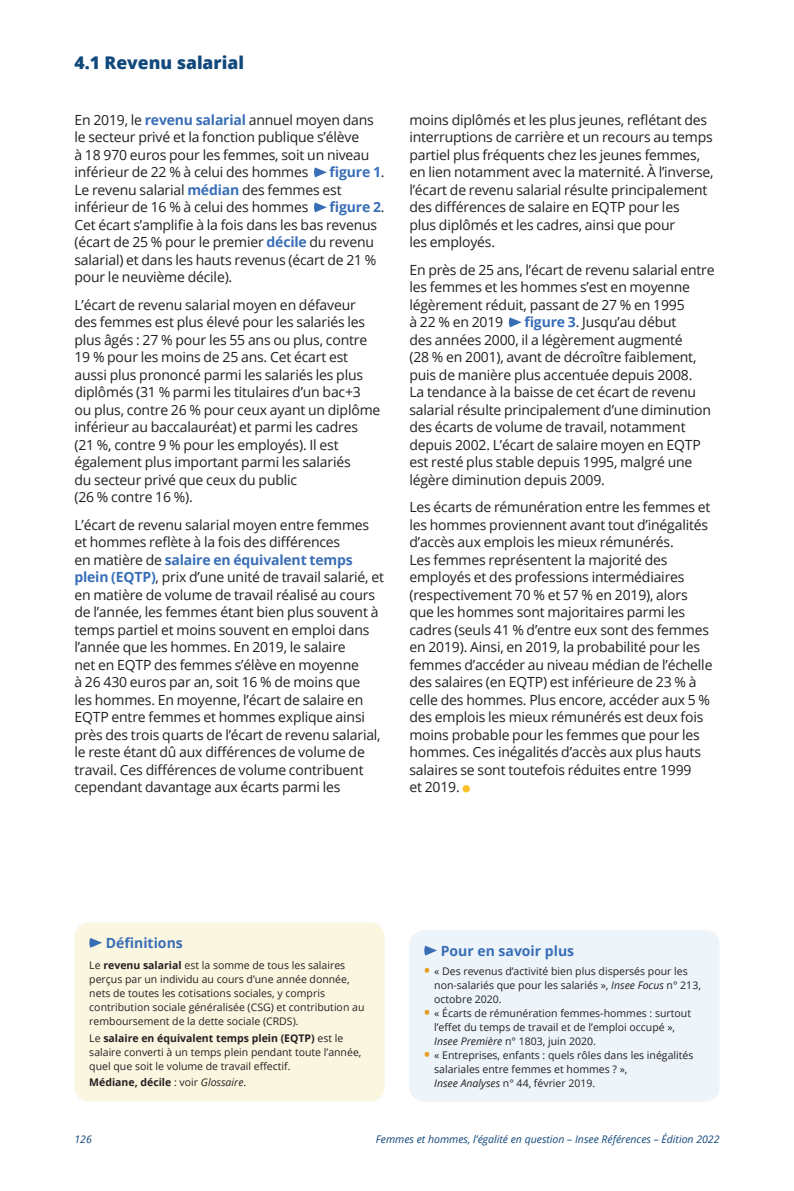
<style>
.page{position:relative;width:794px;height:1191px;background:#fff}
.page>*{position:absolute;margin:0;border:0;box-sizing:border-box;transform-origin:0 0}
.titre_x_x{font:800 17.5px "Open Sans";color:#11487b}
.texte_courant{font:14px/17.5px "Open Sans";letter-spacing:-.015em;color:#231f20}
.TK_PSP_titre{font:700 14px "Open Sans";color:#396eb7}
.TK_DEF_titre{font:700 14px "Open Sans";color:#396eb7}
.TK_DEF_corpus{font:10.5px/14px "Open Sans";color:#231f20}
.définitions_légendes{font:italic 10.5px "Open Sans";color:#11487b}
.TK_DEF_corpus-2{font:700 10.5px "Open Sans";color:#231f20}
.s1{font-weight:700;color:#396eb7}
.s2{font-weight:700}
.s3{font-weight:400}
.s4{font-weight:400;font-style:italic}
.s5{font-weight:700;font-size:15.75px;color:#e89d25}
.s6{font-style:italic}
</style>
<div class="page">
<svg style="left:314px;top:167px;width:13px;height:10px"></svg>
<svg style="left:314px;top:202px;width:13px;height:10px"></svg>
<svg style="left:508px;top:317px;width:14px;height:10px"></svg>
<div style="left:462px;top:785px;width:8px;height:7px;background:#fec128;border-radius:50%"></div>
<div style="left:74px;top:922px;width:310px;height:179px;background:#fbf6e0;border-radius:15px"></div>
<svg style="left:89px;top:938px;width:13px;height:9px"></svg>
<div style="left:409px;top:930px;width:310px;height:171px;background:#edf4fa;border-radius:15px"></div>
<svg style="left:424px;top:945px;width:13px;height:10px"></svg>
<p class="titre_x_x" style="left:74px;top:49px;width:171px">4.1 Revenu salarial</p>
<p class="texte_courant" style="left:74px;top:111px;width:301px">En 2019, le <span class="s1">revenu salarial</span> annuel moyen dans le secteur privé et la fonction publique s’élève<br>à 18 970 euros pour les femmes, soit un niveau inférieur de 22 % à celui des hommes</p>
<p class="texte_courant" style="left:74px;top:163px;width:312px;text-indent:255px"><span class="s1">figure 1</span>.<br>Le revenu salarial <span class="s1">médian</span> des femmes est inférieur de 16 % à celui des hommes</p>
<p class="texte_courant" style="left:74px;top:198px;width:312px;text-indent:255px"><span class="s1">figure 2</span>.<br>Cet écart s’amplifie à la fois dans les bas revenus (écart de 25 % pour le premier <span class="s1">décile</span> du revenu salarial) et dans les hauts revenus (écart de 21 % pour le neuvième décile).</p>
<p class="texte_courant" style="left:74px;top:296px;width:307px">L’écart de revenu salarial moyen en défaveur des femmes est plus élevé pour les salariés les plus âgés : 27 % pour les 55 ans ou plus, contre 19 % pour les moins de 25 ans. Cet écart est aussi plus prononcé parmi les salariés les plus diplômés (31 % parmi les titulaires d’un bac+3 ou plus, contre 26 % pour ceux ayant un diplôme inférieur au baccalauréat) et parmi les cadres (21 %, contre 9 % pour les employés). Il est également plus important parmi les salariés<br>du secteur privé que ceux du public<br>(26 % contre 16 %).</p>
<p class="texte_courant" style="left:74px;top:515px;width:311px">L’écart de revenu salarial moyen entre femmes et hommes reflète à la fois des différences<br>en matière de <span class="s1">salaire en équivalent temps plein (EQTP)</span>, prix d’une unité de travail salarié, et en matière de volume de travail réalisé au cours de l’année, les femmes étant bien plus souvent à temps partiel et moins souvent en emploi dans l’année que les hommes. En 2019, le salaire<br>net en EQTP des femmes s’élève en moyenne<br>à 26 430 euros par an, soit 16 % de moins que<br>les hommes. En moyenne, l’écart de salaire en EQTP entre femmes et hommes explique ainsi près des trois quarts de l’écart de revenu salarial, le reste étant dû aux différences de volume de travail. Ces différences de volume contribuent cependant davantage aux écarts parmi les</p>
<p class="texte_courant" style="left:409px;top:111px;width:306px">moins diplômés et les plus jeunes, reflétant des interruptions de carrière et un recours au temps partiel plus fréquents chez les jeunes femmes, en lien notamment avec la maternité. À l’inverse, l’écart de revenu salarial résulte principalement des différences de salaire en EQTP pour les<br>plus diplômés et les cadres, ainsi que pour<br>les employés.</p>
<p class="texte_courant" style="left:409px;top:261px;width:307px">En près de 25 ans, l’écart de revenu salarial entre les femmes et les hommes s’est en moyenne légèrement réduit, passant de 27 % en 1995<br>à 22 % en 2019</p>
<p class="texte_courant" style="left:409px;top:313px;width:303px;text-indent:115px"><span class="s1">figure 3</span>. Jusqu’au début<br>des années 2000, il a légèrement augmenté<br>(28 % en 2001), avant de décroître faiblement, puis de manière plus accentuée depuis 2008.<br>La tendance à la baisse de cet écart de revenu salarial résulte principalement d’une diminution des écarts de volume de travail, notamment depuis 2002. L’écart de salaire moyen en EQTP est resté plus stable depuis 1995, malgré une légère diminution depuis 2009.</p>
<p class="texte_courant" style="left:409px;top:498px;width:305px">Les écarts de rémunération entre les femmes et les hommes proviennent avant tout d’inégalités d’accès aux emplois les mieux rémunérés.<br>Les femmes représentent la majorité des employés et des professions intermédiaires (respectivement 70 % et 57 % en 2019), alors que les hommes sont majoritaires parmi les cadres (seuls 41 % d’entre eux sont des femmes en 2019). Ainsi, en 2019, la probabilité pour les femmes d’accéder au niveau médian de l’échelle des salaires (en EQTP) est inférieure de 23 % à celle des hommes. Plus encore, accéder aux 5 % des emplois les mieux rémunérés est deux fois moins probable pour les femmes que pour les hommes. Ces inégalités d’accès aux plus hauts salaires se sont toutefois réduites entre 1999<br>et 2019.</p>
<p class="TK_DEF_titre" style="left:106px;top:933px;width:78px">Définitions</p>
<p class="TK_DEF_corpus" style="left:89px;top:958px;width:277px">Le <span class="s2">revenu salarial</span> est la somme de tous les salaires perçus par un individu au cours d’une année donnée, nets de toutes les cotisations sociales, y compris contribution sociale généralisée (CSG) et contribution au remboursement de la dette sociale (CRDS).</p>
<p class="TK_DEF_corpus" style="left:89px;top:1030px;width:274px">Le <span class="s2">salaire en équivalent temps plein (EQTP)</span> est le salaire converti à un temps plein pendant toute l’année, quel que soit le volume de travail effectif.</p>
<p class="TK_DEF_corpus-2" style="left:89px;top:1075px;width:158px">Médiane, décile <span class="s3">: voir</span> <span class="s4">Glossaire</span><span class="s3">.</span></p>
<p class="TK_PSP_titre" style="left:441px;top:940px;width:135px">Pour en savoir plus</p>
<p class="TK_DEF_corpus" style="left:434px;top:963px;width:268px;text-indent:-10px"><span class="s5">•</span> « Des revenus d’activité bien plus dispersés pour les non‑salariés que pour les salariés », <span class="s6">Insee Focus</span> n° 213, octobre 2020.</p>
<p class="TK_DEF_corpus" style="left:434px;top:1005px;width:258px;text-indent:-10px"><span class="s5">•</span> « Écarts de rémunération femmes‑hommes : surtout l’effet du temps de travail et de l’emploi occupé »,<br><span class="s6">Insee Première</span> n° 1803, juin 2020.</p>
<p class="TK_DEF_corpus" style="left:434px;top:1047px;width:261px;text-indent:-10px"><span class="s5">•</span> « Entreprises, enfants : quels rôles dans les inégalités salariales entre femmes et hommes ? »,<br><span class="s6">Insee Analyses</span> n° 44, février 2019.</p>
<p class="définitions_légendes" style="left:74px;top:1132px;width:19px">126</p>
<p class="définitions_légendes" style="left:376px;top:1132px;width:345px">Femmes et hommes, l’égalité en question – Insee Références – Édition 2022</p>
</div>
